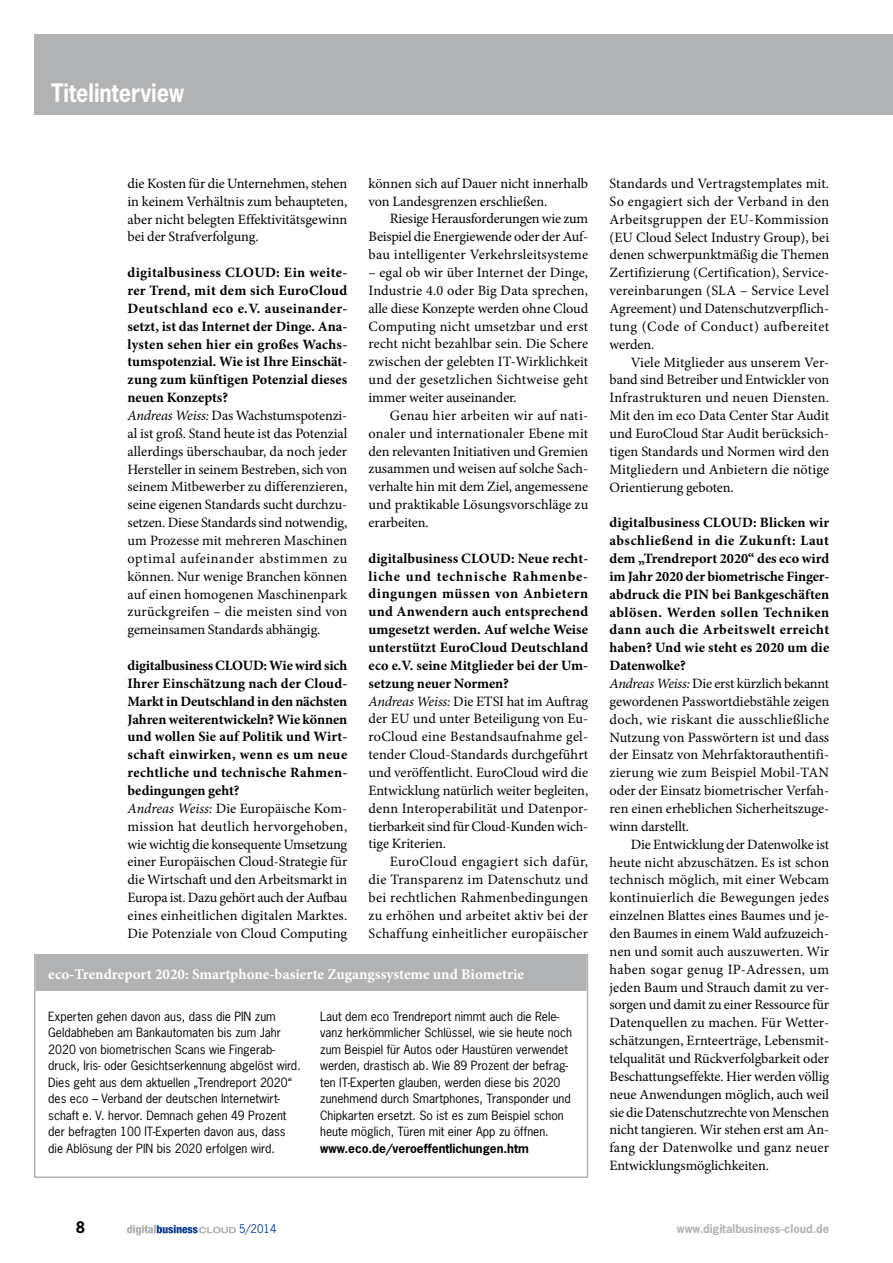
<style>
.page{position:relative;width:893px;height:1263px;background:#fff}
.page>*{position:absolute;margin:0;border:0;box-sizing:border-box;transform-origin:0 0}
.t1{font:700 24px "News Gothic Std";color:#fff;scale:.9 1}
.t2{font:700 15px "Minion Pro";color:#fff}
.t3{font:700 15px "News Gothic Std";color:#000}
.t4{font:14.25px/17.9px "Minion Pro";color:#000;text-align:justify}
.t5{font:12px/16.5px "News Gothic Std";color:#000}
.t6{font:700 12px "News Gothic Std";color:#000}
.t7{font:700 11.25px "News Gothic Std";color:#b1b2b3}
.t8{font:11.25px "News Gothic Std";color:#0f3f93}
.s1{font-weight:700}
.s2{font-style:italic}
</style>
<div class="page">
<svg style="left:127px;top:1225px;width:109px;height:10px"></svg>
<div style="left:34px;top:34px;width:859px;height:81px;background:#b1b2b3"></div>
<div style="left:36px;top:955px;width:551px;height:36px;background:#b1b2b3"></div>
<div style="left:34px;top:954px;width:554px;height:224px;border:2px solid #b1b2b3"></div>
<h1 class="t1" style="left:51px;top:77px;width:149px">Titelinterview</h1>
<p class="t4" style="left:368px;top:174px;width:221px">können sich auf Dauer nicht innerhalb von Landesgrenzen erschließen.</p>
<p class="t4" style="left:368px;top:210px;width:221px;text-indent:21px">Riesige Herausforderungen wie zum Beispiel die Energiewende oder der Auf&shy;bau intelligenter Verkehrsleitsysteme</p>
<p class="t4" style="left:368px;top:264px;width:221px">– egal ob wir über Internet der Dinge, Industrie 4.0 oder Big Data sprechen, alle diese Konzepte werden ohne Cloud Computing nicht umsetzbar und erst recht nicht bezahlbar sein. Die Schere zwischen der gelebten IT-Wirklichkeit und der gesetzlichen Sichtweise geht immer weiter auseinander.</p>
<p class="t4" style="left:368px;top:406px;width:221px;text-indent:21px">Genau hier arbeiten wir auf nati&shy;onaler und internationaler Ebene mit den relevanten Initiativen und Gremien zusammen und weisen auf solche Sach&shy;verhalte hin mit dem Ziel, angemessene und praktikable Lösungsvorschläge zu erarbeiten.</p>
<p class="t4" style="left:368px;top:549px;width:221px;text-align:left"><span class="s1">digitalbusiness CLOUD: Neue recht&shy;liche und technische Rahmenbe&shy;dingungen müssen von Anbietern und Anwendern auch entsprechend umgesetzt werden. Auf welche Weise unterstützt EuroCloud Deutschland eco e.V. seine Mitglieder bei der Um&shy;setzung neuer Normen?<br></span><span class="s2">Andreas Weiss:</span> Die ETSI hat im Auftrag der EU und unter Beteiligung von Eu&shy;roCloud eine Bestandsaufnahme gel&shy;tender Cloud-Standards durchgeführt und veröffentlicht. EuroCloud wird die Entwicklung natürlich weiter begleiten, denn Interoperabilität und Datenpor&shy;tierbarkeit sind für Cloud-Kunden wich&shy;tige Kriterien.</p>
<p class="t4" style="left:368px;top:853px;width:221px;text-indent:21px">EuroCloud engagiert sich dafür, die Transparenz im Datenschutz und bei rechtlichen Rahmenbedingungen zu erhöhen und arbeitet aktiv bei der Schaffung einheitlicher europäischer</p>
<p class="t2" style="left:48px;top:964px;width:477px">eco-Trendreport 2020: Smartphone-basierte Zugangssysteme und Biometrie</p>
<p class="t5" style="left:48px;top:1008px;width:254px">Experten gehen davon aus, dass die PIN zum Geldabheben am Bankautomaten bis zum Jahr 2020 von biometrischen Scans wie Fingerab&shy;druck, Iris- oder Gesichtserkennung abgelöst wird.<br>Dies geht aus dem aktuellen „Trendreport 2020“ des eco – Verband der deutschen Internetwirt&shy;schaft e. V. hervor. Demnach gehen 49 Prozent der befragten 100 IT-Experten davon aus, dass die Ablösung der PIN bis 2020 erfolgen wird.</p>
<p class="t5" style="left:320px;top:1008px;width:253px">Laut dem eco Trendreport nimmt auch die Rele&shy;vanz herkömmlicher Schlüssel, wie sie heute noch zum Beispiel für Autos oder Haustüren verwendet werden, drastisch ab. Wie 89 Prozent der befrag&shy;ten IT-Experten glauben, werden diese bis 2020 zunehmend durch Smartphones, Transponder und Chipkarten ersetzt. So ist es zum Beispiel schon heute möglich, Türen mit einer App zu öffnen.</p>
<p class="t4" style="left:128px;top:174px;width:221px">die Kosten für die Unternehmen, stehen in keinem Verhältnis zum behaupteten, aber nicht belegten Effektivitätsgewinn bei der Strafverfolgung.</p>
<p class="t4" style="left:128px;top:264px;width:221px;text-align:left"><span class="s1">digitalbusiness CLOUD: Ein weite&shy;rer Trend, mit dem sich EuroCloud Deutschland eco e.V. auseinander&shy;setzt, ist das Internet der Dinge. Ana&shy;lysten sehen hier ein großes Wachs&shy;tumspotenzial. Wie ist Ihre Einschät&shy;zung zum künftigen Potenzial dieses neuen Konzepts?<br></span><span class="s2">Andreas Weiss:</span> Das Wachstumspotenzi&shy;al ist groß. Stand heute ist das Potenzial allerdings überschaubar, da noch jeder Hersteller in seinem Bestreben, sich von seinem Mitbewerber zu differenzieren, seine eigenen Standards sucht durchzu&shy;setzen. Diese Standards sind notwendig, um Prozesse mit mehreren Maschinen optimal aufeinander abstimmen zu können. Nur wenige Branchen können auf einen homogenen Maschinenpark zurückgreifen – die meisten sind von gemeinsamen Standards abhängig.</p>
<p class="t4" style="left:128px;top:656px;width:221px;text-align:left"><span class="s1">digitalbusiness CLOUD: Wie wird sich Ihrer Einschätzung nach der Cloud-Markt in Deutschland in den nächsten Jahren weiterentwickeln? Wie können und wollen Sie auf Politik und Wirt&shy;schaft einwirken, wenn es um neue rechtliche und technische Rahmen&shy;bedingungen geht?<br></span><span class="s2">Andreas Weiss:</span> Die Europäische Kom&shy;mission hat deutlich hervorgehoben, wie wichtig die konsequente Umsetzung einer Europäischen Cloud-Strategie für die Wirtschaft und den Arbeitsmarkt in Europa ist. Dazu gehört auch der Aufbau eines einheitlichen digitalen Marktes.<br>Die Potenziale von Cloud Computing</p>
<p class="t6" style="left:320px;top:1140px;width:210px">www.eco.de/veroeffentlichungen.htm</p>
<p class="t4" style="left:609px;top:175px;width:221px">Standards und Vertragstemplates mit.<br>So engagiert sich der Verband in den Arbeitsgruppen der EU-Kommission (EU Cloud Select Industry Group), bei denen schwerpunktmäßig die Themen Zertifizierung (Certification), Service&shy;vereinbarungen (SLA – Service Level Agreement) und Datenschutzverpflich&shy;tung (Code of Conduct) aufbereitet werden.</p>
<p class="t4" style="left:609px;top:353px;width:221px;text-indent:21px">Viele Mitglieder aus unserem Ver&shy;band sind Betreiber und Entwickler von Infrastrukturen und neuen Diensten.<br>Mit den im eco Data Center Star Audit und EuroCloud Star Audit berücksich&shy;tigen Standards und Normen wird den Mitgliedern und Anbietern die nötige Orientierung geboten.</p>
<p class="t4" style="left:609px;top:514px;width:221px;text-align:left"><span class="s1">digitalbusiness CLOUD: Blicken wir abschließend in die Zukunft: Laut dem „Trendreport 2020“ des eco wird im Jahr 2020 der biometrische Finger&shy;abdruck die PIN bei Bankgeschäften ablösen. Werden sollen Techniken dann auch die Arbeitswelt erreicht haben? Und wie steht es 2020 um die Datenwolke?<br></span><span class="s2">Andreas Weiss:</span> Die erst kürzlich bekannt gewordenen Passwortdiebstähle zeigen doch, wie riskant die ausschließliche Nutzung von Passwörtern ist und dass der Einsatz von Mehrfaktorauthentifi&shy;zierung wie zum Beispiel Mobil-TAN oder der Einsatz biometrischer Verfah&shy;ren einen erheblichen Sicherheitszuge&shy;winn darstellt.</p>
<p class="t4" style="left:609px;top:835px;width:221px;text-indent:21px">Die Entwicklung der Datenwolke ist heute nicht abzuschätzen. Es ist schon technisch möglich, mit einer Webcam kontinuierlich die Bewegungen jedes einzelnen Blattes eines Baumes und je&shy;den Baumes in einem Wald aufzuzeich&shy;nen und somit auch auszuwerten. Wir haben sogar genug IP-Adressen, um jeden Baum und Strauch damit zu ver&shy;sorgen und damit zu einer Ressource für Datenquellen zu machen. Für Wetter&shy;schätzungen, Ernteerträge, Lebensmit&shy;telqualität und Rückverfolgbarkeit oder Beschattungseffekte. Hier werden völlig neue Anwendungen möglich, auch weil sie die Datenschutzrechte von Menschen nicht tangieren. Wir stehen erst am An&shy;fang der Datenwolke und ganz neuer Entwicklungsmöglichkeiten.</p>
<p class="t3" style="left:76px;top:1217px;width:11px">8</p>
<p class="t8" style="left:239px;top:1222px;width:39px">5/2014</p>
<p class="t7" style="left:677px;top:1221px;width:154px">www.digitalbusiness-cloud.de</p>
</div>
